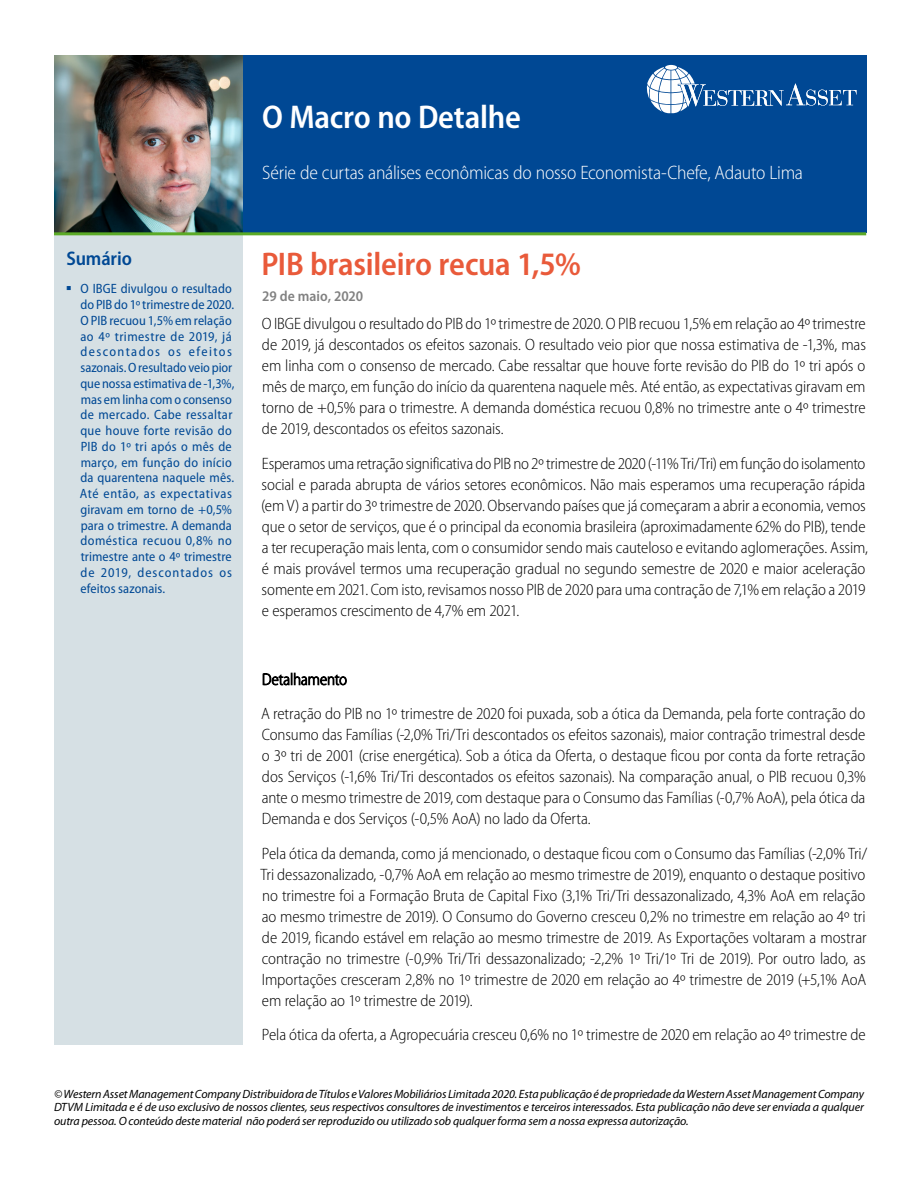
<style>
.page{position:relative;width:918px;height:1188px;background:#fff}
.page>*{position:absolute;margin:0;border:0;box-sizing:border-box;transform-origin:0 0}
.t1{font:600 semi-condensed 33px "Myriad Pro";letter-spacing:-.005em;color:#fff}
.t2{font:600 semi-condensed 32.85px "Myriad Pro";letter-spacing:-.005em;color:#e95a3a}
.t3{font:600 semi-condensed 19.65px "Myriad Pro";letter-spacing:-.005em;color:#004894}
.t4{font:300 semi-condensed 19.5px "Myriad Pro";letter-spacing:-.01em;color:#fff}
.t5{font:300 semi-condensed 16.5px/21px "Myriad Pro";letter-spacing:-.005em;color:#000;text-align:justify}
.t6{font:600 semi-condensed 14.85px "Myriad Pro";color:#818181}
.t7{font:semi-condensed 13.5px/15.8px "Myriad Pro";letter-spacing:.01em;color:#004894}
.t8{font:italic 12px/13.5px "Myriad Pro";letter-spacing:-.01em;color:#000;text-align:justify}
</style>
<div class="page">
<svg style="left:262px;top:672px;width:85px;height:14px"></svg>
<div style="left:54px;top:55px;width:812px;height:177px;background:#004894"></div>
<img style="left:54px;top:55px;width:189px;height:177px">
<div style="left:54px;top:234px;width:189px;height:811px;background:#d6e0e4"></div>
<hr style="left:54px;top:232px;width:812px;height:3px;background:#5baa26">
<div style="left:665px;top:65px;width:12px;height:5px;background:#fff;border-radius:50%"></div>
<svg style="left:646px;top:67px;width:210px;height:46px"></svg>
<h1 class="t1" style="left:262px;top:99px;width:260px">O Macro no Detalhe</h1>
<p class="t4" style="left:262px;top:162px;width:542px">Série de curtas análises econômicas do nosso Economista-Chefe, Adauto Lima</p>
<p class="t3" style="left:66px;top:247px;width:67px">Sumário</p>
<h2 class="t2" style="left:261px;top:246px;width:321px">PIB brasileiro recua 1,5%</h2>
<p class="t6" style="left:262px;top:288px;width:102px">29 de maio, 2020</p>
<p class="t7" style="left:80px;top:281px;width:156px">O IBGE divulgou o resultado do PIB do 1º trimestre de 2020.<br>O PIB recuou 1,5% em relação ao 4º trimestre de 2019, já descontados os efeitos sazonais. O resultado veio pior que nossa estimativa de -1,3%, mas em linha com o consenso de mercado. Cabe ressaltar que houve forte revisão do<br>PIB do 1º tri após o mês de março, em função do início da quarentena naquele mês.<br>Até então, as expectativas giravam em torno de +0,5% para o trimestre. A demanda doméstica recuou 0,8% no trimestre ante o 4º trimestre de 2019, descontados os efeitos sazonais.</p>
<p class="t5" style="left:262px;top:314px;width:606px">O IBGE divulgou o resultado do PIB do 1º trimestre de 2020. O PIB recuou 1,5% em relação ao 4º trimestre de 2019, já descontados os efeitos sazonais. O resultado veio pior que nossa estimativa de -1,3%, mas em linha com o consenso de mercado. Cabe ressaltar que houve forte revisão do PIB do 1º tri após o mês de março, em função do início da quarentena naquele mês. Até então, as expectativas giravam em torno de +0,5% para o trimestre. A demanda doméstica recuou 0,8% no trimestre ante o 4º trimestre de 2019, descontados os efeitos sazonais.</p>
<p class="t5" style="left:261px;top:453px;width:608px;text-align:left">Esperamos uma retração significativa do PIB no 2º trimestre de 2020 (-11% Tri/Tri) em função do isolamento social e parada abrupta de vários setores econômicos. Não mais esperamos uma recuperação rápida (em V) a partir do 3º trimestre de 2020. Observando países que já começaram a abrir a economia, vemos que o setor de serviços, que é o principal da economia brasileira (aproximadamente 62% do PIB), tende a ter recuperação mais lenta, com o consumidor sendo mais cauteloso e evitando aglomerações. Assim, é mais provável termos uma recuperação gradual no segundo semestre de 2020 e maior aceleração somente em 2021. Com isto, revisamos nosso PIB de 2020 para uma contração de 7,1% em relação a 2019 e esperamos crescimento de 4,7% em 2021.</p>
<p class="t5" style="left:261px;top:662px;width:606px;line-height:34.5px">Detalhamento<br>A retração do PIB no 1º trimestre de 2020 foi puxada, sob a ótica da Demanda, pela forte contração do</p>
<p class="t5" style="left:262px;top:725px;width:606px">Consumo das Famílias (-2,0% Tri/Tri descontados os efeitos sazonais), maior contração trimestral desde o 3º tri de 2001 (crise energética). Sob a ótica da Oferta, o destaque ficou por conta da forte retração dos Serviços (-1,6% Tri/Tri descontados os efeitos sazonais). Na comparação anual, o PIB recuou 0,3% ante o mesmo trimestre de 2019, com destaque para o Consumo das Famílias (-0,7% AoA), pela ótica da Demanda e dos Serviços (-0,5% AoA) no lado da Oferta.</p>
<p class="t5" style="left:261px;top:843px;width:608px">Pela ótica da demanda, como já mencionado, o destaque ficou com o Consumo das Famílias (-2,0% Tri/ Tri dessazonalizado, -0,7% AoA em relação ao mesmo trimestre de 2019), enquanto o destaque positivo no trimestre foi a Formação Bruta de Capital Fixo (3,1% Tri/Tri dessazonalizado, 4,3% AoA em relação ao mesmo trimestre de 2019). O Consumo do Governo cresceu 0,2% no trimestre em relação ao 4º tri de 2019, ficando estável em relação ao mesmo trimestre de 2019. As Exportações voltaram a mostrar contração no trimestre (-0,9% Tri/Tri dessazonalizado; -2,2% 1º Tri/1º Tri de 2019). Por outro lado, as Importações cresceram 2,8% no 1º trimestre de 2020 em relação ao 4º trimestre de 2019 (+5,1% AoA em relação ao 1º trimestre de 2019).</p>
<p class="t5" style="left:262px;top:1025px;width:605px">Pela ótica da oferta, a Agropecuária cresceu 0,6% no 1º trimestre de 2020 em relação ao 4º trimestre de</p>
<p class="t8" style="left:54px;top:1087px;width:812px">© Western Asset Management Company Distribuidora de Títulos e Valores Mobiliários Limitada 2020. Esta publicação é de propriedade da Western Asset Management Company DTVM Limitada e é de uso exclusivo de nossos clientes, seus respectivos consultores de investimentos e terceiros interessados. Esta publicação não deve ser enviada a qualquer outra pessoa. O conteúdo deste material não poderá ser reproduzido ou utilizado sob qualquer forma sem a nossa expressa autorização.</p>
</div>
